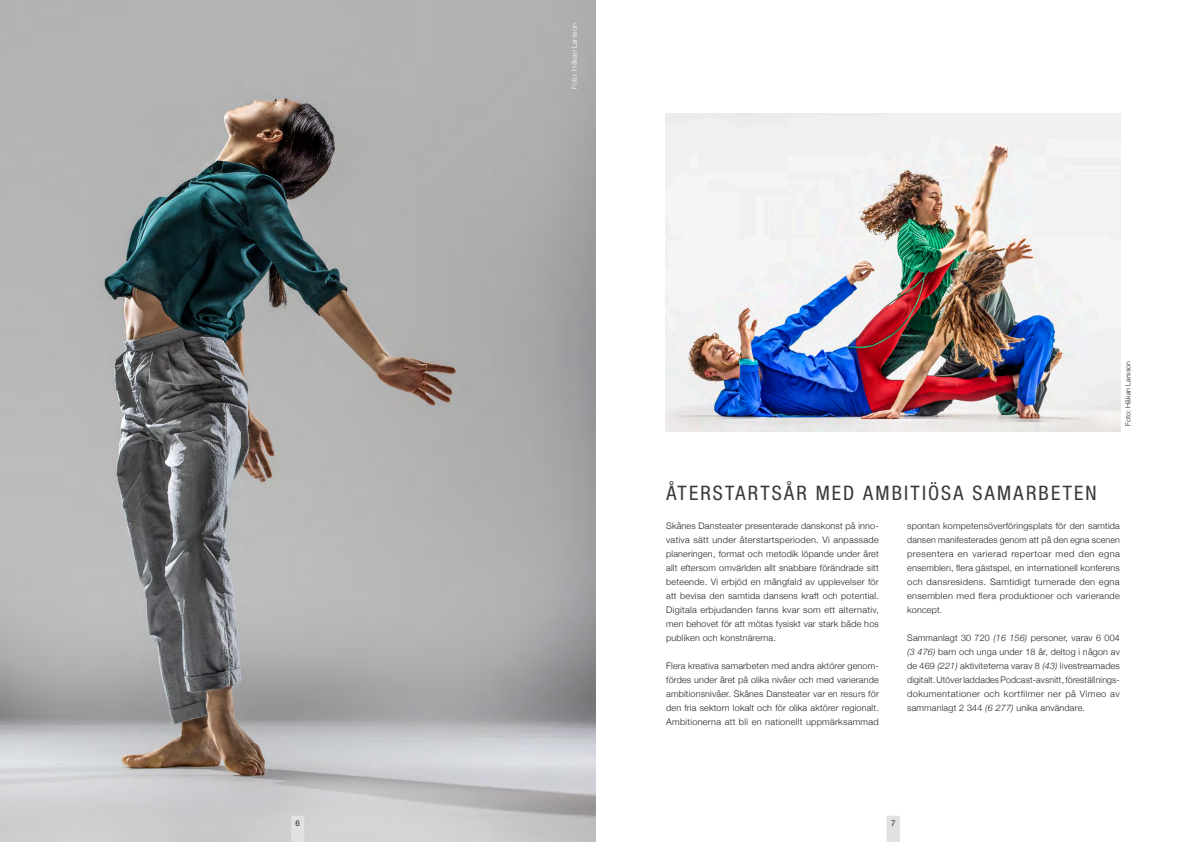
<style>
.page{position:relative;width:1191px;height:842px;background:#fff}
.page>*{position:absolute;margin:0;border:0;box-sizing:border-box;transform-origin:0 0}
.Versala_rubriker{font:condensed 20px "Helvetica Neue LT Pro";letter-spacing:.11em;color:#393939}
.Brödtext_Förvaltning{font:300 9px/14px "Helvetica Neue";letter-spacing:.03em;color:#231f20;text-align:justify}
.t1{font:8px "Helvetica Neue LT Pro";color:#231f20}
.Brödtext_Förvaltning-2{font:300 7px "Helvetica Neue";letter-spacing:.02em;color:#fff}
.Brödtext_Förvaltning-3{font:300 7px "Helvetica Neue";letter-spacing:.02em;color:#231f20}
.s1{font-style:italic}
</style>
<div class="page">
<img style="left:0;top:0;width:595px;height:842px">
<img style="left:665px;top:113px;width:455px;height:319px">
<svg style="left:291px;top:816px;width:13px;height:26px"></svg>
<svg style="left:886px;top:816px;width:14px;height:26px"></svg>
<p class="Brödtext_Förvaltning-2" style="left:568px;top:89px;width:67px;rotate:-90deg">Foto: Håkan Larsson</p>
<h2 class="Versala_rubriker" style="left:666px;top:482px;width:432px">ÅTERSTARTSÅR MED AMBITIÖSA SAMARBETEN</h2>
<p class="Brödtext_Förvaltning-3" style="left:1122px;top:426px;width:67px;rotate:-90deg">Foto: Håkan Larsson</p>
<p class="Brödtext_Förvaltning" style="left:666px;top:518px;width:214px">Skånes Dansteater presenterade danskonst på inno&shy;vativa sätt under återstartsperioden. Vi anpassade planeringen, format och metodik löpande under året allt eftersom omvärlden allt snabbare förändrade sitt beteende. Vi erbjöd en mångfald av upplevelser för att bevisa den samtida dansens kraft och potential.<br>Digitala erbjudanden fanns kvar som ett alternativ, men behovet för att mötas fysiskt var stark både hos publiken och konstnärerna.</p>
<p class="Brödtext_Förvaltning" style="left:666px;top:658px;width:214px">Flera kreativa samarbeten med andra aktörer genom&shy;fördes under året på olika nivåer och med varierande ambitionsnivåer. Skånes Dansteater var en resurs för den fria sektorn lokalt och för olika aktörer regionalt.<br>Ambitionerna att bli en nationellt uppmärksammad</p>
<p class="Brödtext_Förvaltning" style="left:907px;top:518px;width:214px">spontan kompetensöverföringsplats för den samtida dansen manifesterades genom att på den egna scenen presentera en varierad repertoar med den egna ensemblen, flera gästspel, en internationell konferens och dansresidens. Samtidigt turnerade den egna ensemblen med flera produktioner och varierande koncept.</p>
<p class="Brödtext_Förvaltning" style="left:907px;top:630px;width:214px">Sammanlagt 30 720 <span class="s1">(16 156)</span> personer, varav 6 004 <span class="s1">(3 476)</span> barn och unga under 18 år, deltog i någon av de 469 <span class="s1">(221)</span> aktiviteterna varav 8 <span class="s1">(43)</span> livestreamades digitalt. Utöver laddades Podcast-avsnitt, föreställnings&shy;dokumentationer och kortfilmer ner på Vimeo av sammanlagt 2 344 <span class="s1">(6 277)</span> unika användare.</p>
<p class="t1" style="left:295px;top:818px;width:6px">6</p>
<p class="t1" style="left:891px;top:818px;width:6px">7</p>
</div>
